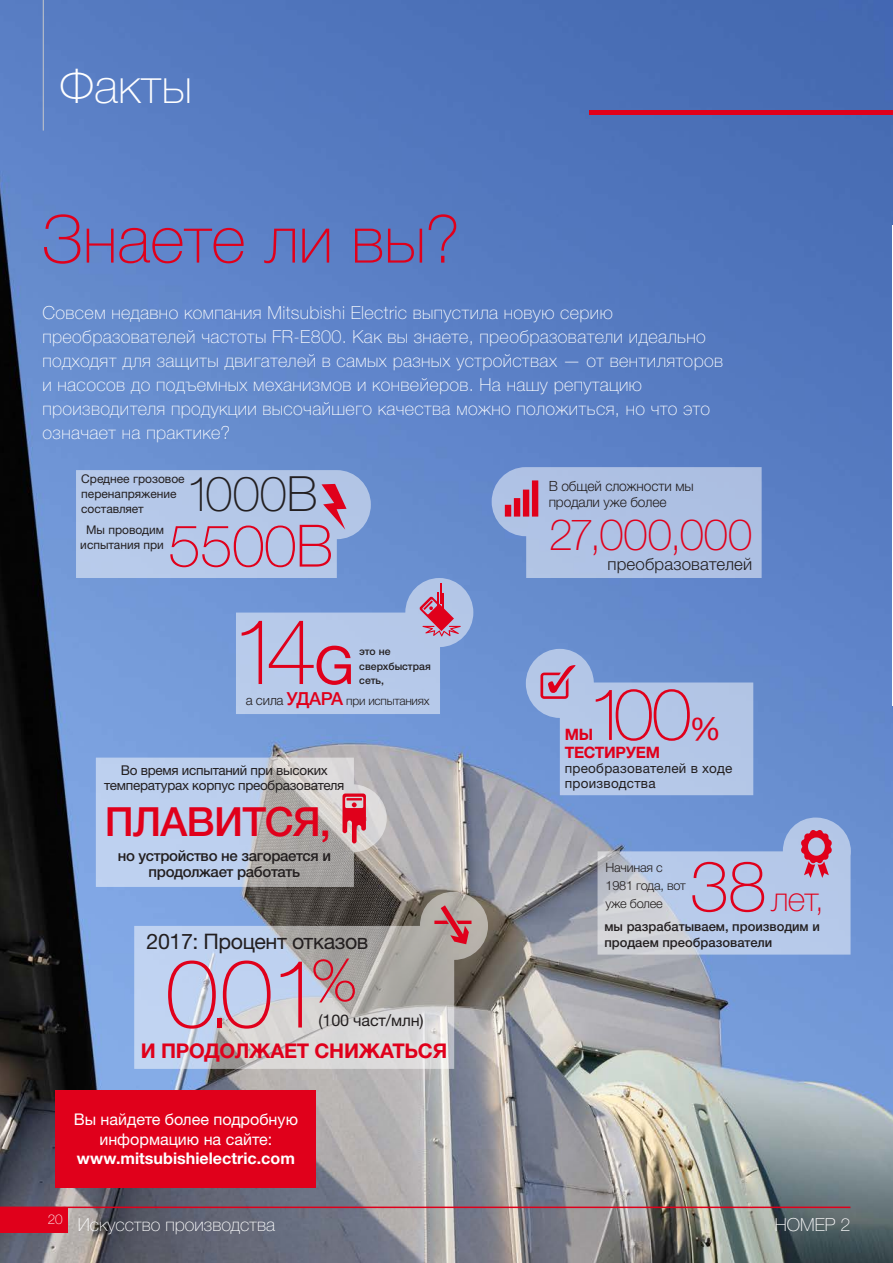
<style>
.page{position:relative;width:893px;height:1263px;background:#fff}
.page>*{position:absolute;margin:0;border:0;box-sizing:border-box;transform-origin:0 0}
.t1{font:100 95.4px "Helvetica Neue LTW1 G";color:#e0001b}
.t2{font:100 91.5px "Helvetica Neue LTW1 G";color:#e0001b}
.t3{font:100 72.3px "Helvetica Neue LTW1 G";color:#e0001b}
.t4{font:100 66px "Helvetica Neue LTW1 G";color:#e0001b}
.t5{font:100 58.5px "Helvetica Neue LTW1 G";letter-spacing:-.01em;color:#e0001b}
.t6{font:100 48.6px "Helvetica Neue LTW1 G";color:#231f20}
.t7{font:100 48px "Helvetica Neue LTW1 G";color:#fff}
.t8{font:100 43.5px "Helvetica Neue LTW1 G";color:#e0001b}
.t9{font:500 40.2px "Helvetica Neue LTW1 G";letter-spacing:-.02em;color:#e0001b}
.t10{font:100 33.75px "Helvetica Neue LTW1 G";color:#e0001b}
.t11{font:31.65px "Helvetica Neue LTW1 G";color:#e0001b}
.t12{font:21.45px "Helvetica Neue LTW1 G";letter-spacing:-.02em;color:#231f20}
.t13{font:700 20.25px "Helvetica Neue LTW1 G";letter-spacing:-.01em;color:#e0001b}
.t14{font:100 18px/24px "Helvetica Neue LTW1 G";letter-spacing:.02em;color:#fff}
.t15{font:100 18px "Helvetica Neue LTW1 G";color:#fff}
.t16{font:300 16.95px "Helvetica Neue LTW1 G";letter-spacing:.01em;color:#231f20}
.t17{font:16.2px "Helvetica Neue LTW1 G";letter-spacing:-.01em;color:#231f20}
.t18{font:16.05px/19.4px "Helvetica Neue LTW1 G";color:#fff;text-align:center}
.t19{font:700 16.05px "Helvetica Neue LTW1 G";color:#fff}
.t20{font:700 15.75px/18px "Helvetica Neue LTW1 G";letter-spacing:-.02em;color:#e0001b}
.t21{font:500 15px/16.5px "Helvetica Neue LTW1 G";letter-spacing:-.02em;color:#231f20;text-align:center}
.t22{font:300 14.1px/16px "Helvetica Neue LTW1 G";letter-spacing:-.01em;color:#231f20}
.t23{font:13.5px/15px "Helvetica Neue LTW1 G";letter-spacing:-.02em;color:#231f20;text-align:center}
.t24{font:13.5px/15px "Helvetica Neue LTW1 G";letter-spacing:.02em;color:#231f20}
.t25{font:500 13.05px "Helvetica Neue LTW1 G";color:#231f20}
.t26{font:300 12.75px/18px "Helvetica Neue LTW1 G";letter-spacing:-.02em;color:#231f20}
.t27{font:12px/15px "Helvetica Neue LTW1 G";color:#231f20}
.t28{font:300 12px "Helvetica Neue LTW1 G";letter-spacing:-.02em;color:#231f20}
.t29{font:500 10.5px/14.9px "Helvetica Neue LTW1 G";color:#231f20}
.s1{font-weight:400;font-size:52.5px}
.s2{font-size:13.5px}
.s3{font-weight:500;font-size:18px;color:#e0001b}
.s4{font-size:70.5px}
</style>
<div class="page">
<img style="left:0;top:0;width:893px;height:1263px">
<div style="left:55px;top:1090px;width:261px;height:98px;background:#e0001b"></div>
<svg style="left:96px;top:758px;width:291px;height:129px;background:#bac0d0"></svg>
<svg style="left:76px;top:470px;width:397px;height:244px;background:#96afdd"></svg>
<svg style="left:423px;top:600px;width:10px;height:10px"></svg>
<svg style="left:526px;top:649px;width:227px;height:146px;background:#a0b5de"></svg>
<svg style="left:492px;top:467px;width:270px;height:111px;background:#a9bce1"></svg>
<div style="left:514px;top:498px;width:6px;height:19px;background:#e0001b"></div>
<div style="left:505px;top:505px;width:6px;height:12px;background:#e0001b"></div>
<div style="left:523px;top:490px;width:6px;height:27px;background:#e0001b"></div>
<div style="left:532px;top:480px;width:6px;height:37px;background:#e0001b"></div>
<svg style="left:597px;top:817px;width:254px;height:137px;background:#acbbdc"></svg>
<svg style="left:134px;top:891px;width:354px;height:178px;background:#acb3be"></svg>
<svg style="left:434px;top:905px;width:37px;height:39px"></svg>
<hr style="left:892px;top:225px;width:1px;height:481px;background:#fff">
<div style="left:0;top:1207px;width:68px;height:25px;background:#e0001b"></div>
<hr style="left:43px;top:0;width:1px;height:131px;background:#c7c8ca">
<hr style="left:0;top:1206px;width:850px;height:2px;background:#e0001b">
<hr style="left:590px;top:110px;width:303px;height:4px;background:#e0001b">
<h3 class="t7" style="left:60px;top:58px;width:134px">Факты</h3>
<h3 class="t4" style="left:42px;top:200px;width:420px">Знаете ли вы?</h3>
<p class="t14" style="left:43px;top:301px;width:682px">Совсем недавно компания Mitsubishi Electric выпустила новую серию преобразователей частоты FR-E800. Как вы знаете, преобразователи идеально подходят для защиты двигателей в самых разных устройствах — от вентиляторов и насосов до подъемных механизмов и конвейеров. На нашу репутацию производителя продукции высочайшего качества можно положиться, но что это означает на практике?</p>
<p class="t27" style="left:81px;top:471px;width:105px">Среднее грозовое перенапряжение составляет</p>
<p class="t27" style="left:80px;top:522px;width:85px;text-align:center">Мы проводим испытания при</p>
<h3 class="t5" style="left:168px;top:511px;width:166px">5500B</h3>
<h3 class="t6" style="left:186px;top:465px;width:133px">1000B</h3>
<h2 class="t2" style="left:232px;top:597px;width:124px">14<span class="s1">G</span></h2>
<p class="t29" style="left:359px;top:644px;width:73px">это не сверхбыстрая сеть,</p>
<p class="t28" style="left:246px;top:693px;width:185px"><span class="s2">а сила</span> <span class="s3">УДАРА</span> при испытаниях</p>
<p class="t23" style="left:104px;top:763px;width:242px">Во время испытаний при высоких температурах корпус преобразователя</p>
<h3 class="t9" style="left:105px;top:797px;width:228px">ПЛАВИТСЯ,</h3>
<p class="t22" style="left:549px;top:478px;width:146px">В общей сложности мы продали уже более</p>
<h3 class="t8" style="left:549px;top:508px;width:205px">27,000,000</h3>
<p class="t16" style="left:607px;top:554px;width:146px">преобразователей</p>
<h3 class="t3" style="left:588px;top:671px;width:105px">100</h3>
<h3 class="t11" style="left:690px;top:709px;width:33px">%</h3>
<p class="t24" style="left:565px;top:760px;width:169px">преобразователей в ходе производства</p>
<p class="t20" style="left:565px;top:725px;width:97px">МЫ<br>ТЕСТИРУЕМ</p>
<p class="t21" style="left:118px;top:847px;width:215px">но устройство не загорается и продолжает работать</p>
<p class="t26" style="left:606px;top:859px;width:82px">Начиная с<br>1981 года, вот уже более</p>
<h3 class="t10" style="left:690px;top:879px;width:136px"><span class="s4">38</span>лет,</h3>
<p class="t25" style="left:604px;top:919px;width:217px">мы разрабатываем, производим и</p>
<p class="t12" style="left:147px;top:928px;width:223px">2017: Процент отказов</p>
<p class="t25" style="left:604px;top:934px;width:169px">продаем преобразователи</p>
<h1 class="t1" style="left:165px;top:937px;width:193px">0.01<sup>%</sup></h1>
<p class="t17" style="left:318px;top:1010px;width:107px">(100 част/млн)</p>
<p class="t13" style="left:141px;top:1038px;width:308px">И ПРОДОЛЖАЕТ СНИЖАТЬСЯ</p>
<p class="t18" style="left:74px;top:1110px;width:226px">Вы найдете более подробную информацию на сайте:</p>
<p class="t19" style="left:77px;top:1148px;width:220px">www.mitsubishielectric.com</p>
<p class="t15" style="left:48px;top:1214px;width:229px"><sup>20</sup> Искусство производства</p>
<p class="t14" style="left:775px;top:1212px;width:77px">НОМЕР 2</p>
</div>
